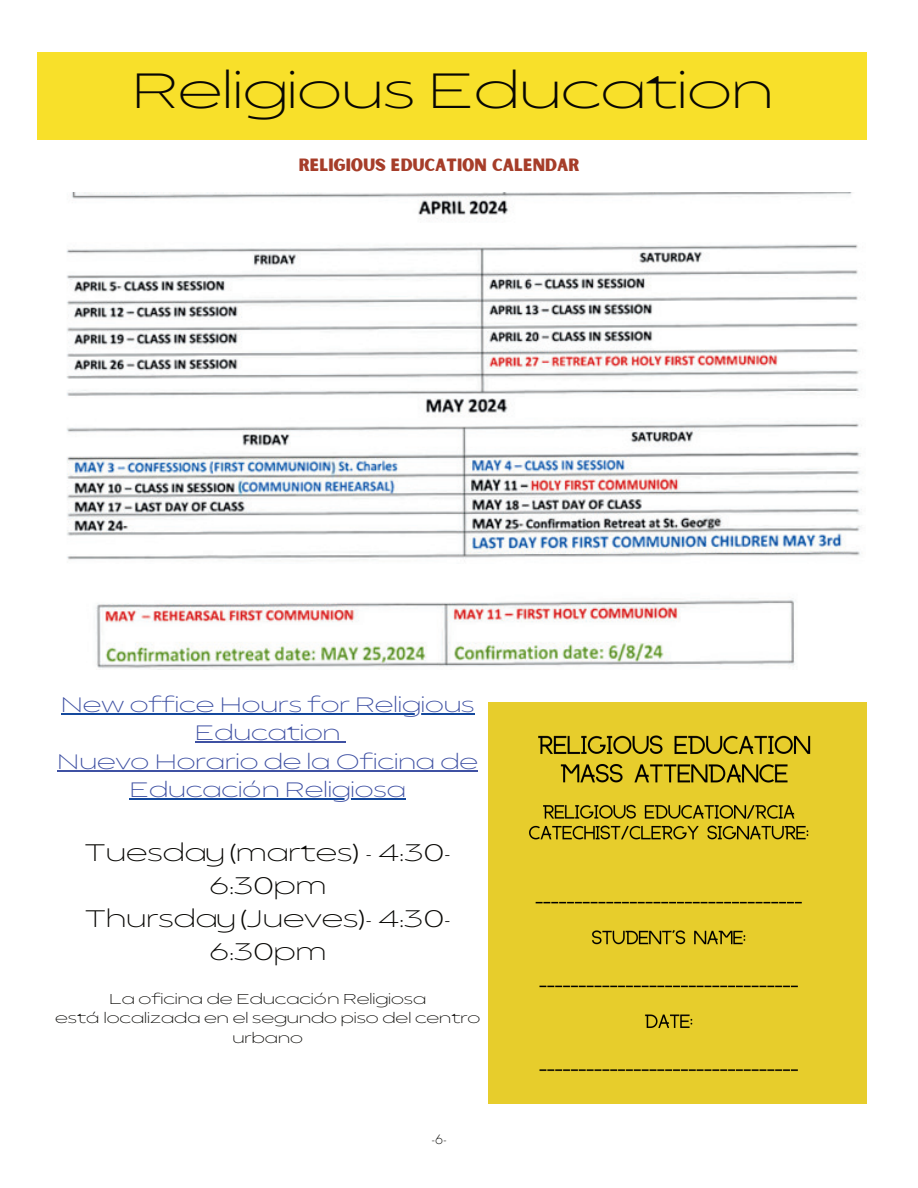
<style>
.page{position:relative;width:918px;height:1188px;background:#fff}
.page>*{position:absolute;margin:0;border:0;box-sizing:border-box;transform-origin:0 0}
.t1{font:200 expanded 49.35px "Balgin";color:#080704}
.t2{font:200 expanded 23.85px/33.3px "Balgin";color:#080704;text-align:center}
.t3{font:200 expanded 20.85px/28.5px "Balgin";color:#3f51a3;text-align:center}
.t4{font:16.95px "Sunborn Sans One";color:#a63d29}
.t5{font:200 expanded 14.25px/19px "Balgin";color:#080704;text-align:center}
.t6{font:200 13.5px "Balgin";color:#080704}
</style>
<div class="page">
<img style="left:488px;top:703px;width:378px;height:400px">
<div style="left:38px;top:52px;width:829px;height:88px;background:#f8e02a"></div>
<img style="left:66px;top:192px;width:796px;height:476px">
<hr style="left:61px;top:713px;width:414px;height:1px;background:#15499d">
<hr style="left:195px;top:742px;width:146px;height:1px;background:#3f51a3">
<hr style="left:57px;top:770px;width:421px;height:1px;background:#3f51a3">
<hr style="left:130px;top:799px;width:276px;height:1px;background:#15499d">
<h1 class="t1" style="left:132px;top:58px;width:644px">Religious Education</h1>
<p class="t4" style="left:299px;top:152px;width:282px">RELIGIOUS EDUCATION CALENDAR</p>
<p class="t3" style="left:57px;top:690px;width:422px">New office Hours for Religious<br>Education<br>Nuevo Horario de la Oficina de<br>Educación Religiosa</p>
<p class="t2" style="left:85px;top:835px;width:368px">Tuesday (martes) - 4:30-<br>6:30pm<br>Thursday (Jueves)- 4:30-<br>6:30pm</p>
<p class="t5" style="left:55px;top:990px;width:427px">La oficina de Educación Religiosa<br>está localizada en el segundo piso del centro urbano</p>
<p class="t6" style="left:431px;top:1131px;width:17px">-6-</p>
</div>
